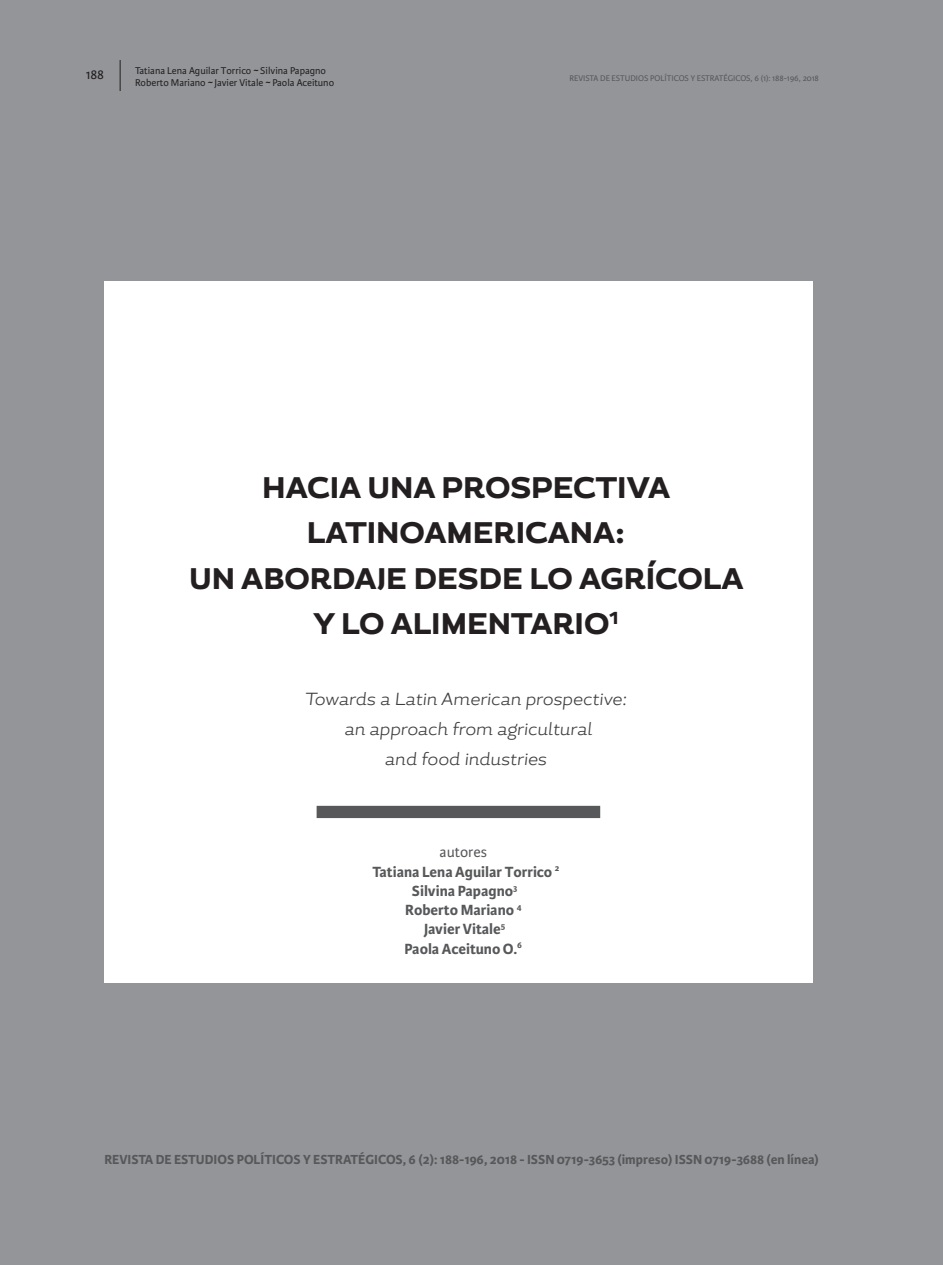
<style>
.page{position:relative;width:943px;height:1265px;background:#939598}
.page>*{position:absolute;margin:0;border:0;box-sizing:border-box;transform-origin:0 0}
.t1{font:800 29.75px/45.5px "Magallanes";color:#231f20;text-align:center}
.t2{font:italic 300 17.5px/29.8px "Magallanes";color:#3e3e3f;text-align:center}
.t3{font:700 15.75px/19.2px "Karmina Sans";color:#57585a;text-align:center}
.t4{font:700 14px "Karmina Sans";color:#57585a}
.t5{font:14px "Karmina Sans";color:#231f20}
.t6{font:10.5px/12.6px "Karmina Sans";color:#231f20}
.t7{font:8.75px "Karmina Sans";color:#57585a}
.s1{font-weight:600;font-style:italic}
.s2{font-weight:400}
</style>
<div class="page">
<div style="left:104px;top:281px;width:708px;height:702px;background:#fff"></div>
<div style="left:316px;top:806px;width:284px;height:12px;background:#57585a"></div>
<hr style="left:120px;top:60px;width:1px;height:31px;background:#231f20">
<p class="t5" style="left:86px;top:66px;width:20px">188</p>
<p class="t6" style="left:135px;top:64px;width:201px">Tatiana Lena Aguilar Torrico <span class="s1">~</span> Silvina Papagno<br>Roberto Mariano <span class="s1">~</span> Javier Vitale <span class="s1">~</span> Paola Aceituno</p>
<p class="t7" style="left:569px;top:73px;width:251px">REVISTA DE ESTUDIOS POLÍTICOS Y ESTRATÉGICOS, 6 (1): 188-196, 2018</p>
<p class="t6" style="left:262px;top:64px;width:67px">Silvina Papagno</p>
<h1 class="t1" style="left:189px;top:466px;width:556px">HACIA UNA PROSPECTIVA<br>LATINOAMERICANA:<br>UN ABORDAJE DESDE LO AGRÍCOLA<br>Y LO ALIMENTARIO<sup>1</sup></h1>
<p class="t2" style="left:305px;top:684px;width:323px">Towards a Latin American prospective: an approach from agricultural<br>and food industries</p>
<p class="t3" style="left:372px;top:843px;width:189px"><span class="s2">autores<br></span>Tatiana Lena Aguilar Torrico <sup>2<br></sup>Silvina Papagno<sup>3<br></sup>Roberto Mariano <sup>4<br></sup>Javier Vitale<sup>5<br></sup>Paola Aceituno O.<sup>6</sup></p>
<p class="t4" style="left:104px;top:1152px;width:716px">REVISTA DE ESTUDIOS POLÍTICOS Y ESTRATÉGICOS, 6 (2): 188-196, 2018 - ISSN 0719-3653 (impreso) ISSN 0719-3688 (en línea)</p>
</div>
